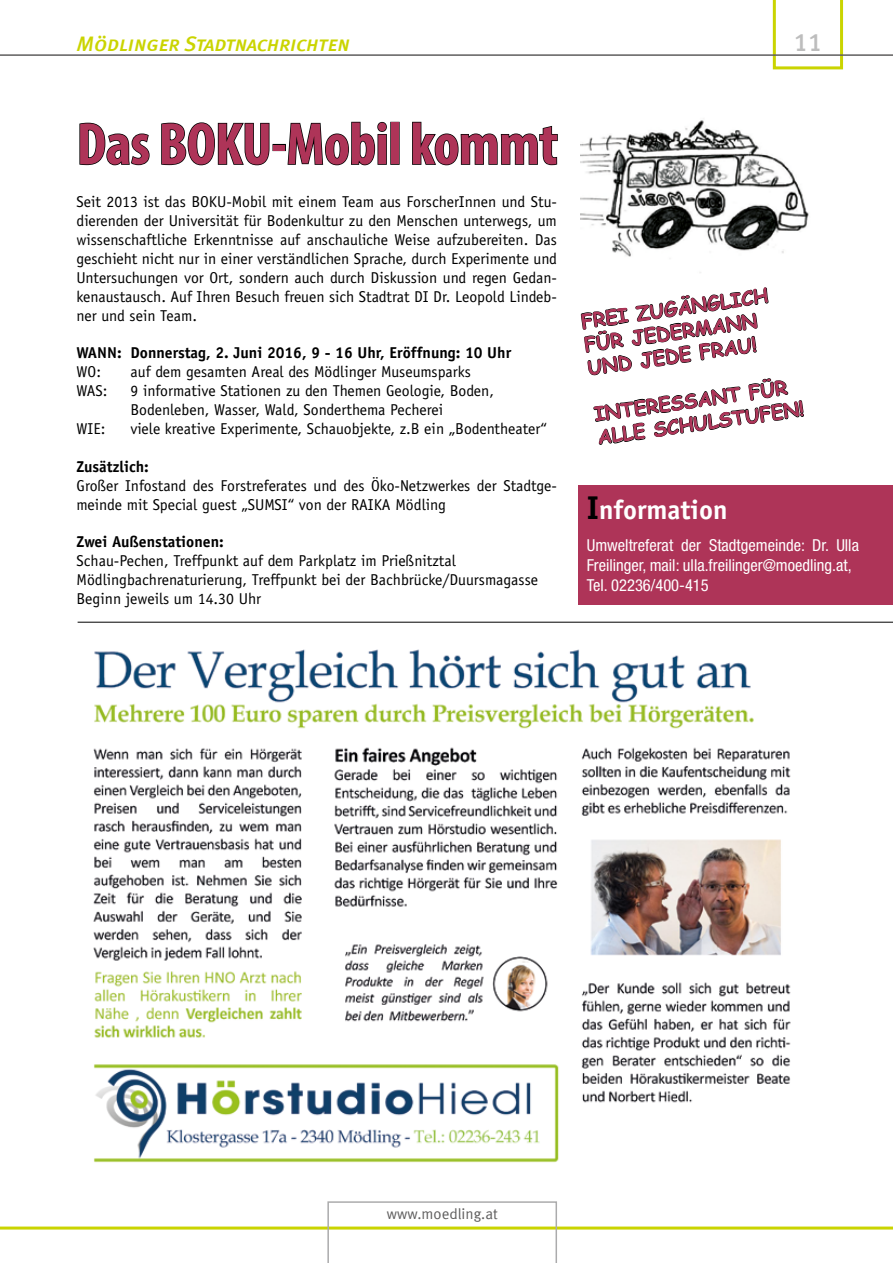
<style>
.page{position:relative;width:893px;height:1263px;background:#fff}
.page>*{position:absolute;margin:0;border:0;box-sizing:border-box;transform-origin:0 0}
.t1{font:700 condensed 60px "Myriad Pro";letter-spacing:-.01em;color:#ae3458}
.t2{font:700 27px "Officina Sans";color:#fff}
.t3{font:25.5px "Meta Medium LF";color:#bdbdbd}
.t4{font:21px "Meta Medium Italic Caps";letter-spacing:-.01em;color:#cad400}
.t5{font:700 19.5px/23.4px "Comic Sans MS";color:#ae3458}
.t6{font:condensed 16.5px/19.8px "Helvetica Neue LT Std";color:#fff}
.t7{font:15.75px/18.9px "Officina Sans";color:#000}
.t8{font:700 15.75px "Officina Sans";color:#000}
.t9{font:15px "Meta Normal";color:#5f5e5e}
.s1{font-size:33px;color:#000}
</style>
<div class="page">
<svg style="left:773px;top:0;width:70px;height:69px"></svg>
<svg style="left:79px;top:122px;width:71px;height:44px"></svg>
<svg style="left:161px;top:122px;width:109px;height:44px"></svg>
<div style="left:272px;top:144px;width:14px;height:7px;border:2px solid #000"></div>
<svg style="left:287px;top:121px;width:100px;height:45px"></svg>
<div style="left:390px;top:122px;width:10px;height:43px;border:2px solid #000"></div>
<svg style="left:412px;top:121px;width:146px;height:45px"></svg>
<svg style="left:581px;top:287px;width:223px;height:158px"></svg>
<div style="left:578px;top:485px;width:315px;height:119px;background:#ae3458"></div>
<hr style="left:0;top:54px;width:893px;height:2px;background:#5f5e5e">
<hr style="left:0;top:1226px;width:893px;height:3px;background:#cad400">
<svg style="left:327px;top:1201px;width:230px;height:62px"></svg>
<hr style="left:78px;top:622px;width:815px;height:1px;background:#000">
<img style="left:93px;top:649px;width:698px;height:514px">
<img style="left:580px;top:120px;width:229px;height:153px">
<h3 class="t4" style="left:77px;top:31px;width:275px">Mödlinger Stadtnachrichten</h3>
<h3 class="t3" style="left:794px;top:27px;width:30px">11</h3>
<h1 class="t1" style="left:77px;top:107px;width:483px">Das BOKU-Mobil kommt</h1>
<p class="t7" style="left:77px;top:192px;width:482px;text-align:justify">Seit 2013 ist das BOKU-Mobil mit einem Team aus ForscherInnen und Stu&shy;dierenden der Universität für Bodenkultur zu den Menschen unterwegs, um wissenschaftliche Erkenntnisse auf anschauliche Weise aufzubereiten. Das geschieht nicht nur in einer verständlichen Sprache, durch Experimente und Untersuchungen vor Ort, sondern auch durch Diskussion und regen Gedan&shy;kenaustausch. Auf Ihren Besuch freuen sich Stadtrat DI Dr. Leopold Lindeb&shy;ner und sein Team.</p>
<p class="t8" style="left:77px;top:343px;width:436px">WANN: Donnerstag, 2. Juni 2016, 9 - 16 Uhr, Eröffnung: 10 Uhr</p>
<p class="t7" style="left:77px;top:362px;width:26px">WO:</p>
<p class="t7" style="left:131px;top:362px;width:342px">auf dem gesamten Areal des Mödlinger Museumsparks</p>
<p class="t7" style="left:77px;top:381px;width:32px">WAS:</p>
<p class="t7" style="left:131px;top:381px;width:365px">9 informative Stationen zu den Themen Geologie, Boden,<br>Bodenleben, Wasser, Wald, Sonderthema Pecherei</p>
<p class="t7" style="left:77px;top:419px;width:30px">WIE:</p>
<p class="t7" style="left:131px;top:419px;width:418px">viele kreative Experimente, Schauobjekte, z.B ein „Bodentheater“</p>
<p class="t8" style="left:77px;top:457px;width:74px">Zusätzlich:</p>
<p class="t7" style="left:77px;top:476px;width:482px">Großer Infostand des Forstreferates und des Öko-Netzwerkes der Stadtge&shy;meinde mit Special guest „SUMSI“ von der RAIKA Mödling</p>
<p class="t8" style="left:77px;top:532px;width:149px">Zwei Außenstationen:</p>
<p class="t7" style="left:77px;top:551px;width:463px">Schau-Pechen, Treffpunkt auf dem Parkplatz im Prießnitztal<br>Mödlingbachrenaturierung, Treffpunkt bei der Bachbrücke/Duursmagasse<br>Beginn jeweils um 14.30 Uhr</p>
<p class="t5" style="left:580px;top:309px;width:190px;rotate:-8deg">FREI ZUGÄNGLICH<br>FÜR JEDERMANN<br>UND JEDE FRAU!</p>
<p class="t5" style="left:593px;top:402px;width:210px;rotate:-8deg">INTERESSANT FÜR<br>ALLE SCHULSTUFEN!</p>
<h2 class="t2" style="left:587px;top:493px;width:142px"><span class="s1">I</span>nformation</h2>
<p class="t6" style="left:587px;top:535px;width:274px">Umweltreferat der Stadtgemeinde: Dr. Ulla<br>Freilinger, mail: ulla.freilinger@moedling.at,<br>Tel. 02236/400-415</p>
<p class="t9" style="left:387px;top:1205px;width:112px">www.moedling.at</p>
</div>
